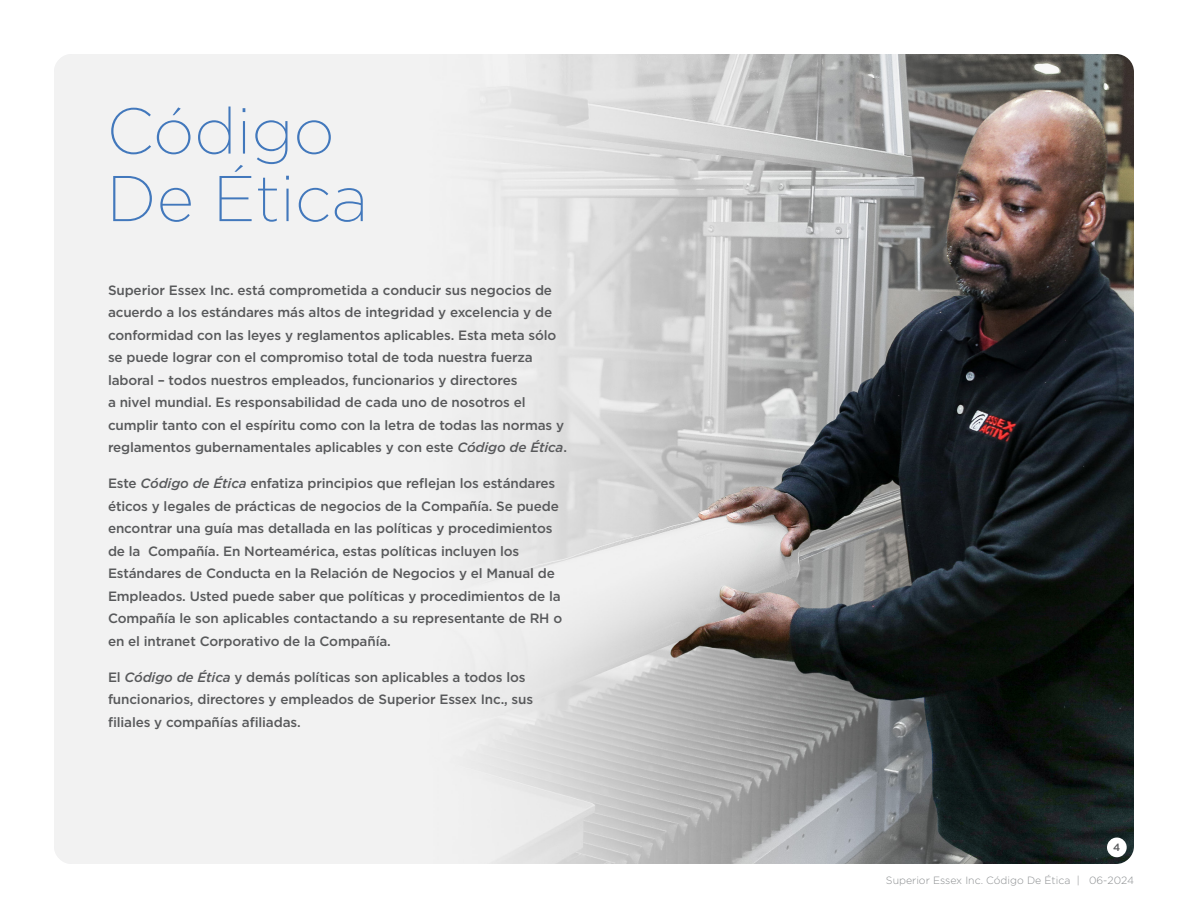
<style>
.page{position:relative;width:1188px;height:918px;background:#fff}
.page>*{position:absolute;margin:0;border:0;box-sizing:border-box;transform-origin:0 0}
.t1{font:200 64.5px/67.5px "Gotham";color:#4278bc}
.t2{font:500 13.5px/22.5px "Gotham";letter-spacing:-.01em;color:#58595b}
.t3{font:300 10.5px "Gotham";color:#8b8e90}
.t4{font:500 10.5px "Gotham";color:#58595b}
.s1{font-style:italic}
</style>
<div class="page">
<img style="left:54px;top:54px;width:1080px;height:810px">
<div style="left:1107px;top:838px;width:20px;height:19px;background:#fff;border-radius:50%"></div>
<h1 class="t1" style="left:106px;top:95px;width:263px">Código<br>De Ética</h1>
<p class="t2" style="left:108px;top:279px;width:461px">Superior Essex Inc. está comprometida a conducir sus negocios de acuerdo a los estándares más altos de integridad y excelencia y de conformidad con las leyes y reglamentos aplicables. Esta meta sólo se puede lograr con el compromiso total de toda nuestra fuerza laboral – todos nuestros empleados, funcionarios y directores<br>a nivel mundial. Es responsabilidad de cada uno de nosotros el cumplir tanto con el espíritu como con la letra de todas las normas y reglamentos gubernamentales aplicables y con este <span class="s1">Código de Ética</span>.</p>
<p class="t2" style="left:108px;top:472px;width:456px">Este <span class="s1">Código de Ética</span> enfatiza principios que reflejan los estándares éticos y legales de prácticas de negocios de la Compañía. Se puede encontrar una guía mas detallada en las políticas y procedimientos de la Compañía. En Norteamérica, estas políticas incluyen los Estándares de Conducta en la Relación de Negocios y el Manual de Empleados. Usted puede saber que políticas y procedimientos de la Compañía le son aplicables contactando a su representante de RH o en el intranet Corporativo de la Compañía.</p>
<p class="t2" style="left:108px;top:666px;width:427px">El <span class="s1">Código de Ética</span> y demás políticas son aplicables a todos los funcionarios, directores y empleados de Superior Essex Inc., sus filiales y compañías afiliadas.</p>
<p class="t4" style="left:1113px;top:840px;width:9px">4</p>
<p class="t3" style="left:886px;top:873px;width:250px">Superior Essex Inc. Código De Ética | 06-2024</p>
</div>
